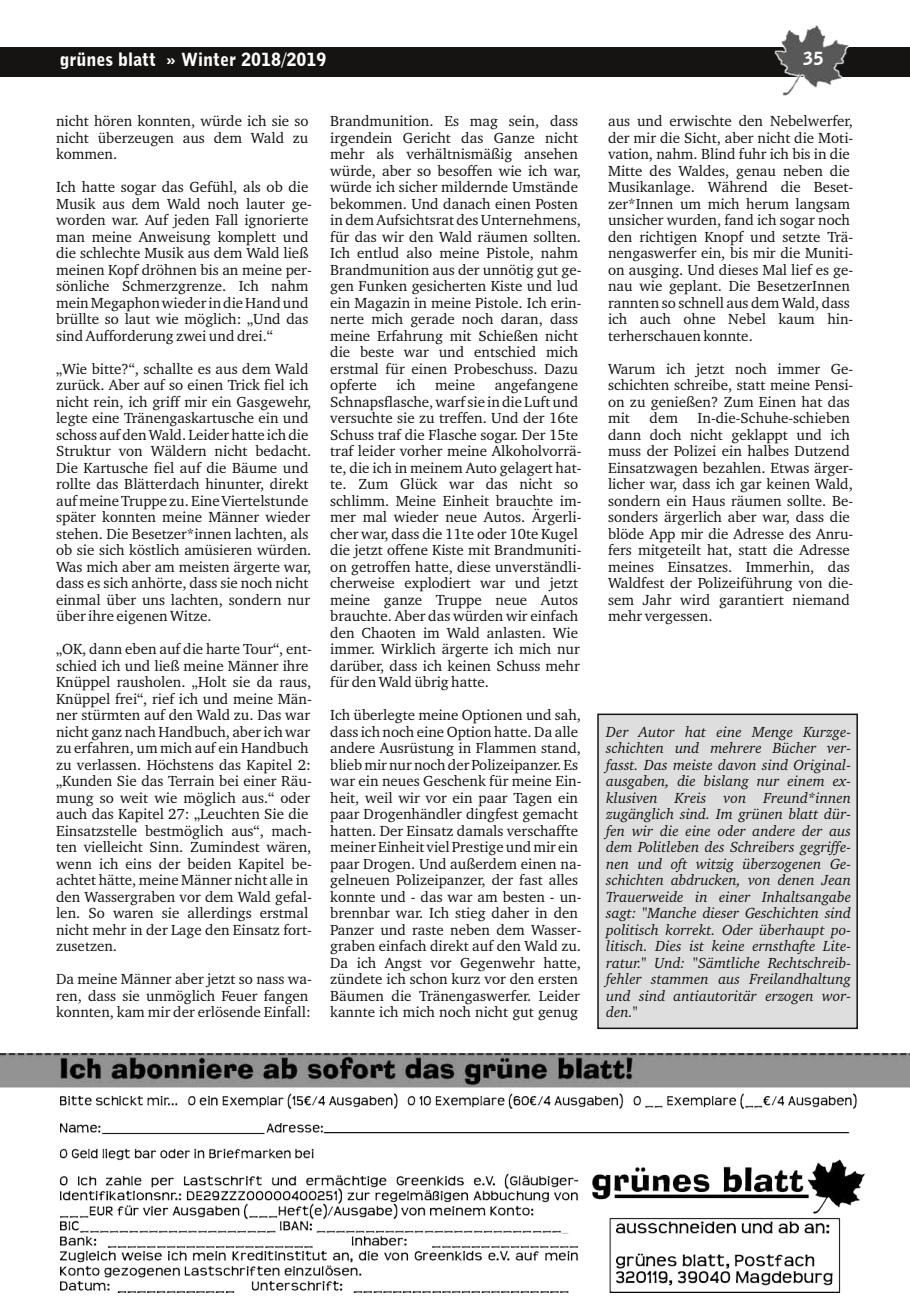
<style>
.page{position:relative;width:910px;height:1297px;background:#fff}
.page>*{position:absolute;margin:0;border:0;box-sizing:border-box;transform-origin:0 0}
.t1{font:900 18px "Bell Gothic BT";color:#fff}
.t2{font:15px/16.5px "Charter BT";color:#161413}
.t3{font:italic 15px/16.5px "Charter BT";color:#161413;text-align:justify}
</style>
<div class="page">
<div style="left:0;top:47px;width:910px;height:30px;background:#161413"></div>
<img style="left:774px;top:25px;width:75px;height:71px">
<img style="left:0;top:1053px;width:910px;height:240px">
<div style="left:598px;top:714px;width:259px;height:314px;background:#dedede"></div>
<div style="left:597px;top:713px;width:261px;height:316px;border:2px solid #161413"></div>
<p class="t1" style="left:60px;top:49px;width:268px">grünes blatt » Winter 2018/2019</p>
<p class="t2" style="left:56px;top:114px;width:254px;text-align:justify">nicht hören konnten, würde ich sie so nicht überzeugen aus dem Wald zu kommen.</p>
<p class="t2" style="left:56px;top:180px;width:257px">Ich hatte sogar das Gefühl, als ob die Musik aus dem Wald noch lauter ge&shy;worden war. Auf jeden Fall ignorierte man meine Anweisung komplett und die schlechte Musik aus dem Wald ließ meinen Kopf dröhnen bis an meine per&shy;sönliche Schmerzgrenze. Ich nahm meinMegaphonwiederindieHandund brüllte so laut wie möglich: „Und das sind Aufforderung zwei und drei.“</p>
<p class="t2" style="left:56px;top:361px;width:257px">„Wie bitte?“, schallte es aus dem Wald zurück. Aber auf so einen Trick fiel ich nicht rein, ich griff mir ein Gasgewehr, legte eine Tränengaskartusche ein und schoss aufdenWald. Leiderhatte ichdie Struktur von Wäldern nicht bedacht.<br>Die Kartusche fiel auf die Bäume und rollte das Blätterdach hinunter, direkt aufmeineTruppe zu.EineViertelstunde später konnten meine Männer wieder stehen. Die Besetzer*innen lachten, als ob sie sich köstlich amüsieren würden.<br>Was mich aber am meisten ärgerte war, dass es sich anhörte, dass sie noch nicht einmal über uns lachten, sondern nur über ihre eigenen Witze.</p>
<p class="t2" style="left:56px;top:642px;width:257px">„OK, dann eben auf die harte Tour“, ent&shy;schied ich und ließ meine Männer ihre Knüppel rausholen. „Holt sie da raus, Knüppel frei“, rief ich und meine Män&shy;ner stürmten auf den Wald zu. Das war nicht ganz nach Handbuch, aber ich war zu erfahren, um mich auf ein Handbuch zu verlassen. Höchstens das Kapitel 2: „Kunden Sie das Terrain bei einer Räu&shy;mung so weit wie möglich aus.“ oder auch das Kapitel 27: „Leuchten Sie die Einsatzstelle bestmöglich aus“, mach&shy;ten vielleicht Sinn. Zumindest wären, wenn ich eins der beiden Kapitel be&shy;achtet hätte, meine Männer nicht alle in den Wassergraben vor dem Wald gefal&shy;len. So waren sie allerdings erstmal nicht mehr in der Lage den Einsatz fort&shy;zusetzen.</p>
<p class="t2" style="left:56px;top:972px;width:257px">Da meine Männer aber jetzt so nass wa&shy;ren, dass sie unmöglich Feuer fangen konnten, kam mir der erlösende Einfall:</p>
<p class="t2" style="left:330px;top:114px;width:253px">Brandmunition. Es mag sein, dass irgendein Gericht das Ganze nicht mehr als verhältnismäßig ansehen würde, aber so besoffen wie ich war, würde ich sicher mildernde Umstände bekommen. Und danach einen Posten in dem Aufsichtsrat des Unternehmens, für das wir den Wald räumen sollten.<br>Ich entlud also meine Pistole, nahm Brandmunition aus der unnötig gut ge&shy;gen Funken gesicherten Kiste und lud ein Magazin in meine Pistole. Ich erin&shy;nerte mich gerade noch daran, dass meine Erfahrung mit Schießen nicht die beste war und entschied mich erstmal für einen Probeschuss. Dazu opferte</p>
<p class="t2" style="left:330px;top:378px;width:253px;text-indent:165px">angefangene Schnapsflasche,warf sie in die Luft und versuchte sie zu treffen. Und der 16te Schuss traf die Flasche sogar. Der 15te traf leider vorher meine Alkoholvorrä&shy;te, die ich in meinem Auto gelagert hat&shy;te. Zum Glück war das nicht so schlimm. Meine Einheit brauchte im&shy;mer mal wieder neue Autos. Ärgerli&shy;cher war, dass die 11te oder 10te Kugel die jetzt offene Kiste mit Brandmuniti&shy;on getroffen hatte, diese unverständli&shy;cherweise explodiert war und jetzt meine ganze Truppe neue Autos brauchte. Aber das würden wir einfach den Chaoten im Wald anlasten. Wie immer. Wirklich ärgerte ich mich nur darüber, dass ich keinen Schuss mehr für den Wald übrig hatte.</p>
<p class="t2" style="left:330px;top:708px;width:253px">Ich überlegte meine Optionen und sah, dass ich noch eine Option hatte. Da alle andere Ausrüstung in Flammen stand, blieb mir nur noch der Polizeipanzer.Es war ein neues Geschenk für meine Ein&shy;heit, weil wir vor ein paar Tagen ein paar Drogenhändler dingfest gemacht hatten. Der Einsatz damals verschaffte meinerEinheit vielPrestigeundmir ein paar Drogen. Und außerdem einen na&shy;gelneuen Polizeipanzer, der fast alles konnte und - das war am besten - un&shy;brennbar war. Ich stieg daher in den Panzer und raste neben dem Wasser&shy;graben einfach direkt auf den Wald zu.<br>Da ich Angst vor Gegenwehr hatte, zündete ich schon kurz vor den ersten Bäumen die Tränengaswerfer. Leider kannte ich mich noch nicht gut genug</p>
<p class="t2" style="left:396px;top:378px;width:21px">ich</p>
<p class="t2" style="left:435px;top:378px;width:42px">meine</p>
<p class="t1" style="left:803px;top:47px;width:22px">35</p>
<p class="t2" style="left:608px;top:114px;width:247px">aus und erwischte den Nebelwerfer, der mir die Sicht, aber nicht die Moti&shy;vation, nahm. Blind fuhr ich bis in die Mitte des Waldes, genau neben die Musikanlage. Während die Beset&shy;zer*Innen um mich herum langsam unsicher wurden, fand ich sogar noch den richtigen Knopf und setzte Trä&shy;nengaswerfer ein, bis mir die Muniti&shy;on ausging. Und dieses Mal lief es ge&shy;nau wie geplant. Die BesetzerInnen rannten so schnell aus dem Wald, dass ich auch ohne Nebel kaum hin&shy;terherschauen konnte.</p>
<p class="t2" style="left:608px;top:361px;width:247px">Warum ich jetzt noch immer Ge&shy;schichten schreibe, statt meine Pensi&shy;on zu genießen? Zum Einen hat das mit</p>
<p class="t2" style="left:608px;top:411px;width:247px;text-indent:90px">In-die-Schuhe-schieben dann doch nicht geklappt und ich muss der Polizei ein halbes Dutzend Einsatzwagen bezahlen. Etwas ärger&shy;licher war, dass ich gar keinen Wald, sondern ein Haus räumen sollte. Be&shy;sonders ärgerlich aber war, dass die blöde App mir die Adresse des Anru&shy;fers mitgeteilt hat, statt die Adresse meines Einsatzes. Immerhin, das Waldfest der Polizeiführung von die&shy;sem Jahr wird garantiert niemand mehr vergessen.</p>
<p class="t2" style="left:649px;top:411px;width:30px">dem</p>
<p class="t3" style="left:606px;top:724px;width:246px">Der Autor hat eine Menge Kurzge&shy;schichten und mehrere Bücher ver&shy;fasst. Das meiste davon sind Original&shy;ausgaben, die bislang nur einem ex&shy;klusiven Kreis von Freund*innen zugänglich sind. Im grünen blatt dür&shy;fen wir die eine oder andere der aus dem Politleben des Schreibers gegriffe&shy;nen und oft witzig überzogenen Ge&shy;schichten abdrucken, von denen Jean Trauerweide in einer Inhaltsangabe sagt: "Manche dieser Geschichten sind politisch korrekt. Oder überhaupt po&shy;litisch. Dies ist keine ernsthafte Lite&shy;ratur." Und: "Sämtliche Rechtschreib&shy;fehler stammen aus Freilandhaltung und sind antiautoritär erzogen wor&shy;den."</p>
</div>
